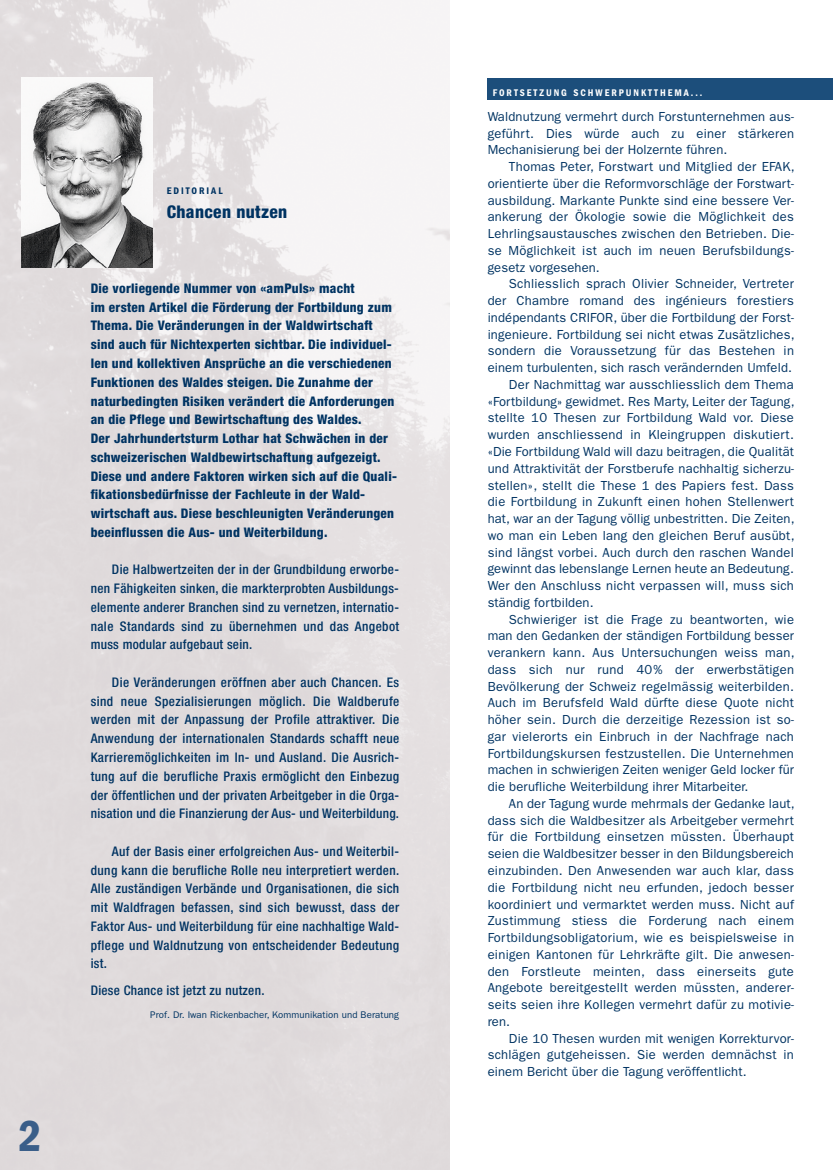
<style>
.page{position:relative;width:833px;height:1170px;background:#fff}
.page>*{position:absolute;margin:0;border:0;box-sizing:border-box;transform-origin:0 0}
.t1{font:600 condensed 45px "Franklin Gothic LT";color:#3a5e89}
.t2{font:800 condensed 17.5px "Helvetica Neue";letter-spacing:.02em;color:#003362}
.t3{font:500 condensed 13.25px/18.8px "Helvetica Neue";letter-spacing:.02em;color:#003362;text-align:justify}
.t4{font:800 condensed 13.25px/18.8px "Helvetica Neue";letter-spacing:.02em;color:#003362}
.t5{font:13.12px/16.8px "Franklin Gothic LT";letter-spacing:.02em;color:#003362;text-align:justify}
.t6{font:600 condensed 10px "Franklin Gothic LT";letter-spacing:.2em;color:#fff}
.t7{font:600 condensed 9.88px "Franklin Gothic LT";letter-spacing:.2em;color:#003362}
.t8{font:9.62px "Franklin Gothic LT";letter-spacing:.01em;color:#003362}
</style>
<div class="page">
<img style="left:0;top:0;width:449px;height:1169px">
<div style="left:487px;top:78px;width:346px;height:21px;background:#1c4e7b"></div>
<img style="left:21px;top:78px;width:132px;height:190px">
<h1 class="t1" style="left:19px;top:1109px;width:24px">2</h1>
<p class="t7" style="left:167px;top:185px;width:57px">EDITORIAL</p>
<h2 class="t2" style="left:167px;top:201px;width:122px">Chancen nutzen</h2>
<p class="t4" style="left:91px;top:278px;width:308px">Die vorliegende Nummer von «amPuls» macht<br>im ersten Artikel die Förderung der Fortbildung zum Thema. Die Veränderungen in der Waldwirtschaft sind auch für Nichtexperten sichtbar. Die individuel&shy;len und kollektiven Ansprüche an die verschiedenen Funktionen des Waldes steigen. Die Zunahme der naturbedingten Risiken verändert die Anforderungen an die Pflege und Bewirtschaftung des Waldes.<br>Der Jahrhundertsturm Lothar hat Schwächen in der schweizerischen Waldbewirtschaftung aufgezeigt.<br>Diese und andere Faktoren wirken sich auf die Quali&shy;fikationsbedürfnisse der Fachleute in der Wald&shy;wirtschaft aus. Diese beschleunigten Veränderungen beeinflussen die Aus- und Weiterbildung.</p>
<p class="t3" style="left:91px;top:560px;width:310px;text-indent:21px">Die Halbwertzeiten der in der Grundbildung erworbe&shy;nen Fähigkeiten sinken, die markterprobten Ausbildungs&shy;elemente anderer Branchen sind zu vernetzen, internatio&shy;nale Standards sind zu übernehmen und das Angebot muss modular aufgebaut sein.</p>
<p class="t3" style="left:91px;top:672px;width:310px;text-indent:21px">Die Veränderungen eröffnen aber auch Chancen. Es sind neue Spezialisierungen möglich. Die Waldberufe werden mit der Anpassung der Profile attraktiver. Die Anwendung der internationalen Standards schafft neue Karrieremöglichkeiten im In- und Ausland. Die Ausrich&shy;tung auf die berufliche Praxis ermöglicht den Einbezug der öffentlichen und der privaten Arbeitgeber in die Orga&shy;nisation und die Finanzierung der Aus- und Weiterbildung.</p>
<p class="t3" style="left:91px;top:841px;width:310px;text-indent:21px">Auf der Basis einer erfolgreichen Aus- und Weiterbil&shy;dung kann die berufliche Rolle neu interpretiert werden.<br>Alle zuständigen Verbände und Organisationen, die sich mit Waldfragen befassen, sind sich bewusst, dass der Faktor Aus- und Weiterbildung für eine nachhaltige Wald&shy;pflege und Waldnutzung von entscheidender Bedeutung ist.</p>
<p class="t3" style="left:91px;top:980px;width:175px">Diese Chance ist jetzt zu nutzen.</p>
<p class="t8" style="left:150px;top:1008px;width:250px">Prof. Dr. Iwan Rickenbacher, Kommunikation und Beratung</p>
<p class="t6" style="left:493px;top:87px;width:211px">FORTSETZUNG SCHWERPUNKTTHEMA...</p>
<p class="t5" style="left:488px;top:108px;width:308px">Waldnutzung vermehrt durch Forstunternehmen aus&shy;geführt. Dies würde auch zu einer stärkeren Mechanisierung bei der Holzernte führen.</p>
<p class="t5" style="left:488px;top:158px;width:308px;text-indent:21px">Thomas Peter, Forstwart und Mitglied der EFAK, orientierte über die Reformvorschläge der Forstwart&shy;ausbildung. Markante Punkte sind eine bessere Ver&shy;ankerung der Ökologie sowie die Möglichkeit des Lehrlingsaustausches zwischen den Betrieben. Die&shy;se Möglichkeit ist auch im neuen Berufsbildungs&shy;gesetz vorgesehen.</p>
<p class="t5" style="left:509px;top:275px;width:286px">Schliesslich sprach Olivier Schneider, Vertreter</p>
<p class="t5" style="left:488px;top:292px;width:308px">der Chambre romand des ingénieurs forestiers</p>
<p class="t5" style="left:488px;top:309px;width:308px">indépendants CRIFOR, über die Fortbildung der Forst-</p>
<p class="t5" style="left:488px;top:326px;width:308px">ingenieure. Fortbildung sei nicht etwas Zusätzliches,</p>
<p class="t5" style="left:488px;top:342px;width:308px">sondern die Voraussetzung für das Bestehen in</p>
<p class="t5" style="left:488px;top:359px;width:306px">einem turbulenten, sich rasch verändernden Umfeld.</p>
<p class="t5" style="left:509px;top:376px;width:286px">Der Nachmittag war ausschliesslich dem Thema</p>
<p class="t5" style="left:488px;top:393px;width:308px">«Fortbildung» gewidmet. Res Marty, Leiter der Tagung,</p>
<p class="t5" style="left:488px;top:409px;width:308px">stellte 10 Thesen zur Fortbildung Wald vor. Diese</p>
<p class="t5" style="left:488px;top:426px;width:308px">wurden anschliessend in Kleingruppen diskutiert.</p>
<p class="t5" style="left:488px;top:443px;width:308px">«Die Fortbildung Wald will dazu beitragen, die Qualität</p>
<p class="t5" style="left:488px;top:460px;width:308px">und Attraktivität der Forstberufe nachhaltig sicherzu-</p>
<p class="t5" style="left:488px;top:477px;width:308px">stellen», stellt die These 1 des Papiers fest. Dass</p>
<p class="t5" style="left:488px;top:493px;width:308px">die Fortbildung in Zukunft einen hohen Stellenwert</p>
<p class="t5" style="left:488px;top:510px;width:308px">hat, war an der Tagung völlig unbestritten. Die Zeiten,</p>
<p class="t5" style="left:488px;top:527px;width:308px">wo man ein Leben lang den gleichen Beruf ausübt,</p>
<p class="t5" style="left:488px;top:543px;width:308px">sind längst vorbei. Auch durch den raschen Wandel</p>
<p class="t5" style="left:488px;top:560px;width:308px">gewinnt das lebenslange Lernen heute an Bedeutung.</p>
<p class="t5" style="left:488px;top:577px;width:308px">Wer den Anschluss nicht verpassen will, muss sich</p>
<p class="t5" style="left:488px;top:594px;width:107px">ständig fortbilden.</p>
<p class="t5" style="left:509px;top:610px;width:286px">Schwieriger ist die Frage zu beantworten, wie</p>
<p class="t5" style="left:488px;top:627px;width:308px">man den Gedanken der ständigen Fortbildung besser</p>
<p class="t5" style="left:488px;top:644px;width:308px">verankern kann. Aus Untersuchungen weiss man,</p>
<p class="t5" style="left:488px;top:661px;width:308px">dass sich nur rund 40% der erwerbstätigen</p>
<p class="t5" style="left:488px;top:677px;width:308px">Bevölkerung der Schweiz regelmässig weiterbilden.</p>
<p class="t5" style="left:488px;top:694px;width:308px">Auch im Berufsfeld Wald dürfte diese Quote nicht</p>
<p class="t5" style="left:488px;top:711px;width:306px">höher sein. Durch die derzeitige Rezession ist so--</p>
<p class="t5" style="left:488px;top:728px;width:308px">gar vielerorts ein Einbruch in der Nachfrage nach</p>
<p class="t5" style="left:488px;top:745px;width:308px">Fortbildungskursen festzustellen. Die Unternehmen</p>
<p class="t5" style="left:488px;top:761px;width:308px">machen in schwierigen Zeiten weniger Geld locker für</p>
<p class="t5" style="left:488px;top:778px;width:262px">die berufliche Weiterbildung ihrer Mitarbeiter.</p>
<p class="t5" style="left:509px;top:795px;width:287px">An der Tagung wurde mehrmals der Gedanke laut,</p>
<p class="t5" style="left:488px;top:811px;width:308px">dass sich die Waldbesitzer als Arbeitgeber vermehrt</p>
<p class="t5" style="left:488px;top:828px;width:308px">für die Fortbildung einsetzen müssten. Überhaupt</p>
<p class="t5" style="left:488px;top:845px;width:308px">seien die Waldbesitzer besser in den Bildungsbereich</p>
<p class="t5" style="left:488px;top:862px;width:308px">einzubinden. Den Anwesenden war auch klar, dass</p>
<p class="t5" style="left:488px;top:878px;width:308px">die Fortbildung nicht neu erfunden, jedoch besser</p>
<p class="t5" style="left:488px;top:895px;width:308px">koordiniert und vermarktet werden muss. Nicht auf</p>
<p class="t5" style="left:488px;top:912px;width:308px">Zustimmung stiess die Forderung nach einem</p>
<p class="t5" style="left:488px;top:929px;width:308px">Fortbildungsobligatorium, wie es beispielsweise in</p>
<p class="t5" style="left:488px;top:945px;width:308px">einigen Kantonen für Lehrkräfte gilt. Die anwesen-</p>
<p class="t5" style="left:488px;top:962px;width:308px">den Forstleute meinten, dass einerseits gute</p>
<p class="t5" style="left:488px;top:979px;width:308px">Angebote bereitgestellt werden müssten, anderer-</p>
<p class="t5" style="left:488px;top:996px;width:308px">seits seien ihre Kollegen vermehrt dafür zu motivie-</p>
<p class="t5" style="left:488px;top:1013px;width:24px">ren.</p>
<p class="t5" style="left:509px;top:1029px;width:287px">Die 10 Thesen wurden mit wenigen Korrekturvor-</p>
<p class="t5" style="left:488px;top:1046px;width:308px">schlägen gutgeheissen. Sie werden demnächst in</p>
<p class="t5" style="left:488px;top:1063px;width:260px">einem Bericht über die Tagung veröffentlicht.</p>
</div>
